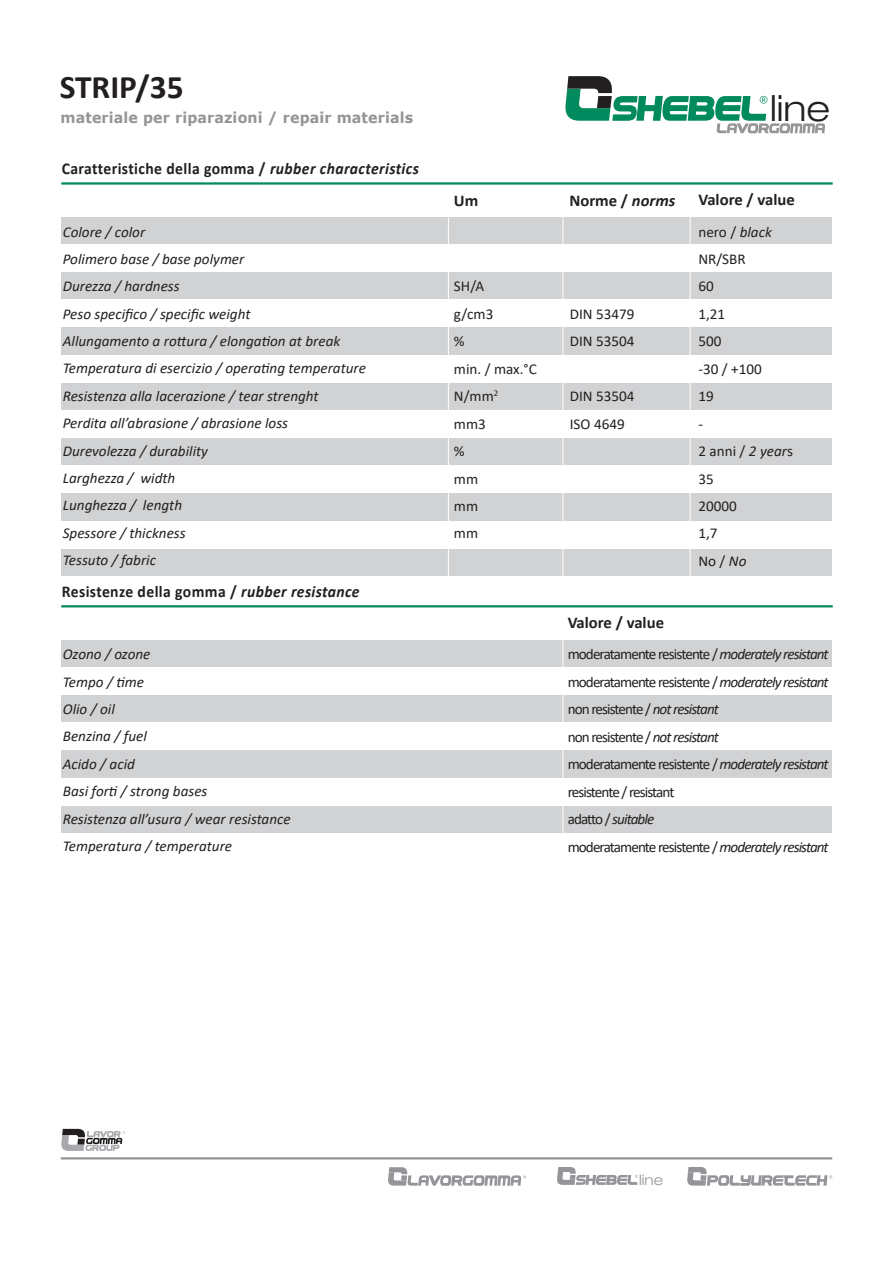
<style>
.page{position:relative;width:893px;height:1263px;background:#fff}
.page>*{position:absolute;margin:0;border:0;box-sizing:border-box;transform-origin:0 0}
.t1{font:300 expanded 36px "Helvetica Neue LT Std";color:#231f20}
.t2{font:700 33px "Calibri";color:#231f20}
.t3{font:700 16.5px "Calibri";letter-spacing:.015em;color:#231f20;scale:.95 1}
.t4{font:700 16.5px "Calibri";letter-spacing:.015em;color:#231f20}
.t5{font:italic 15px/27.3px "Calibri";color:#231f20}
.t6{font:15px "Calibri";letter-spacing:-.06em;color:#231f20}
.t7{font:15px/27.5px "Calibri";color:#231f20}
.t8{font:700 15px "Verdana";letter-spacing:.01em;color:#939598;scale:.95 1}
.t9{font:italic 15px "Calibri";letter-spacing:-.06em;color:#231f20}
.t10{font:300 expanded 14.55px "Helvetica Neue LT Std";color:#939598}
.s1{font-style:italic}
.s2{font-style:normal}
</style>
<div class="page">
<div style="left:61px;top:383px;width:771px;height:27px;background:#d1d2d4"></div>
<div style="left:61px;top:805px;width:771px;height:28px;background:#d1d2d4"></div>
<div style="left:61px;top:438px;width:771px;height:27px;background:#d1d2d4"></div>
<div style="left:61px;top:493px;width:771px;height:28px;background:#d1d2d4"></div>
<div style="left:61px;top:548px;width:771px;height:28px;background:#d1d2d4"></div>
<div style="left:61px;top:217px;width:771px;height:27px;background:#d1d2d4"></div>
<div style="left:61px;top:639px;width:771px;height:28px;background:#d1d2d4"></div>
<div style="left:61px;top:272px;width:771px;height:28px;background:#d1d2d4"></div>
<div style="left:61px;top:695px;width:771px;height:27px;background:#d1d2d4"></div>
<div style="left:61px;top:607px;width:771px;height:33px;background:#fff"></div>
<div style="left:61px;top:327px;width:771px;height:28px;background:#d1d2d4"></div>
<div style="left:61px;top:750px;width:771px;height:28px;background:#d1d2d4"></div>
<hr style="left:448px;top:217px;width:1px;height:382px;background:#fff">
<hr style="left:562px;top:217px;width:1px;height:381px;background:#fff">
<hr style="left:562px;top:640px;width:1px;height:221px;background:#fff">
<hr style="left:690px;top:217px;width:1px;height:383px;background:#fff">
<hr style="left:61px;top:1157px;width:771px;height:2px;background:#939598">
<svg style="left:61px;top:1129px;width:64px;height:22px"></svg>
<svg style="left:388px;top:1167px;width:138px;height:19px"></svg>
<svg style="left:557px;top:1167px;width:81px;height:18px"></svg>
<svg style="left:687px;top:1167px;width:145px;height:19px"></svg>
<hr style="left:61px;top:182px;width:772px;height:3px;background:#008a5e">
<hr style="left:61px;top:605px;width:772px;height:2px;background:#008a5e">
<svg style="left:565px;top:76px;width:260px;height:57px"></svg>
<p class="t2" style="left:60px;top:63px;width:126px">STRIP/35</p>
<p class="t8" style="left:60px;top:107px;width:373px">materiale per riparazioni / repair materials</p>
<p class="t3" style="left:62px;top:157px;width:377px">Caratteristiche della gomma / <span class="s1">rubber characteristics</span></p>
<p class="t5" style="left:63px;top:217px;width:305px">Colore / color<br>Polimero base / base polymer<br>Durezza / hardness<br>Peso specifico / specific weight<br>Allungamento a rottura / elongation at break Temperatura di esercizio / operating temperature Resistenza alla lacerazione / tear strenght Perdita all’abrasione / abrasione loss<br>Durevolezza / durability</p>
<p class="t5" style="left:63px;top:464px;width:124px">Larghezza / width<br>Lunghezza / length<br>Spessore / thickness<br>Tessuto / fabric</p>
<p class="t3" style="left:62px;top:580px;width:315px">Resistenze della gomma / <span class="s1">rubber resistance</span></p>
<p class="t5" style="left:63px;top:640px;width:89px">Ozono / ozone</p>
<p class="t5" style="left:63px;top:667px;width:83px">Tempo / time</p>
<p class="t5" style="left:63px;top:695px;width:54px">Olio / oil</p>
<p class="t5" style="left:63px;top:722px;width:86px">Benzina / fuel</p>
<p class="t5" style="left:63px;top:750px;width:74px">Acido / acid</p>
<p class="t5" style="left:63px;top:777px;width:146px">Basi forti / strong bases</p>
<p class="t5" style="left:63px;top:804px;width:229px">Resistenza all’usura / wear resistance</p>
<p class="t5" style="left:63px;top:832px;width:171px">Temperatura / temperature</p>
<p class="t1" style="left:770px;top:87px;width:61px">line</p>
<p class="t4" style="left:454px;top:188px;width:26px">Um</p>
<p class="t4" style="left:698px;top:188px;width:98px">Valore / value</p>
<p class="t4" style="left:569px;top:188px;width:107px">Norme / <span class="s1">norms</span></p>
<p class="t7" style="left:454px;top:272px;width:84px">SH/A<br>g/cm3<br>%<br>min. / max.°C<br>N/mm<sup>2<br></sup>mm3<br>%<br>mm</p>
<p class="t6" style="left:454px;top:496px;width:26px">mm</p>
<p class="t6" style="left:454px;top:523px;width:26px">mm</p>
<p class="t7" style="left:570px;top:300px;width:66px">DIN 53479</p>
<p class="t7" style="left:570px;top:327px;width:66px">DIN 53504</p>
<p class="t7" style="left:570px;top:382px;width:66px">DIN 53504</p>
<p class="t6" style="left:570px;top:413px;width:56px">ISO 4649</p>
<p class="t4" style="left:568px;top:611px;width:98px">Valore / value</p>
<p class="t6" style="left:698px;top:221px;width:75px">nero / <span class="s1">black</span></p>
<p class="t6" style="left:698px;top:249px;width:49px">NR/SBR</p>
<p class="t6" style="left:698px;top:276px;width:17px">60</p>
<p class="t6" style="left:698px;top:303px;width:28px">1,21</p>
<p class="t6" style="left:698px;top:331px;width:25px">500</p>
<p class="t6" style="left:698px;top:358px;width:65px">-30 / +100</p>
<p class="t6" style="left:698px;top:386px;width:17px">19</p>
<p class="t6" style="left:698px;top:413px;width:6px">-</p>
<p class="t6" style="left:698px;top:441px;width:96px">2 anni / <span class="s1">2 year</span>s</p>
<p class="t6" style="left:698px;top:468px;width:17px">35</p>
<p class="t6" style="left:698px;top:496px;width:40px">20000</p>
<p class="t6" style="left:698px;top:523px;width:21px">1,7</p>
<p class="t6" style="left:698px;top:550px;width:50px">No / <span class="s1">No</span></p>
<p class="t6" style="left:568px;top:644px;width:263px">moderatamente resistente / <span class="s1">moderately resistant</span></p>
<p class="t6" style="left:568px;top:671px;width:263px">moderatamente resistente / <span class="s1">moderately resistant</span></p>
<p class="t6" style="left:568px;top:699px;width:153px">non resistente / <span class="s1">not resistant</span></p>
<p class="t6" style="left:568px;top:726px;width:153px">non resistente / <span class="s1">not resistant</span></p>
<p class="t6" style="left:568px;top:754px;width:263px">moderatamente resistente / <span class="s1">moderately resistant</span></p>
<p class="t6" style="left:568px;top:781px;width:108px">resistente / resistant</p>
<p class="t9" style="left:568px;top:809px;width:88px"><span class="s2">adatto /</span> suitable</p>
<p class="t6" style="left:568px;top:836px;width:263px">moderatamente resistente / <span class="s1">moderately resistant</span></p>
<p class="t10" style="left:639px;top:1171px;width:25px">line</p>
</div>
